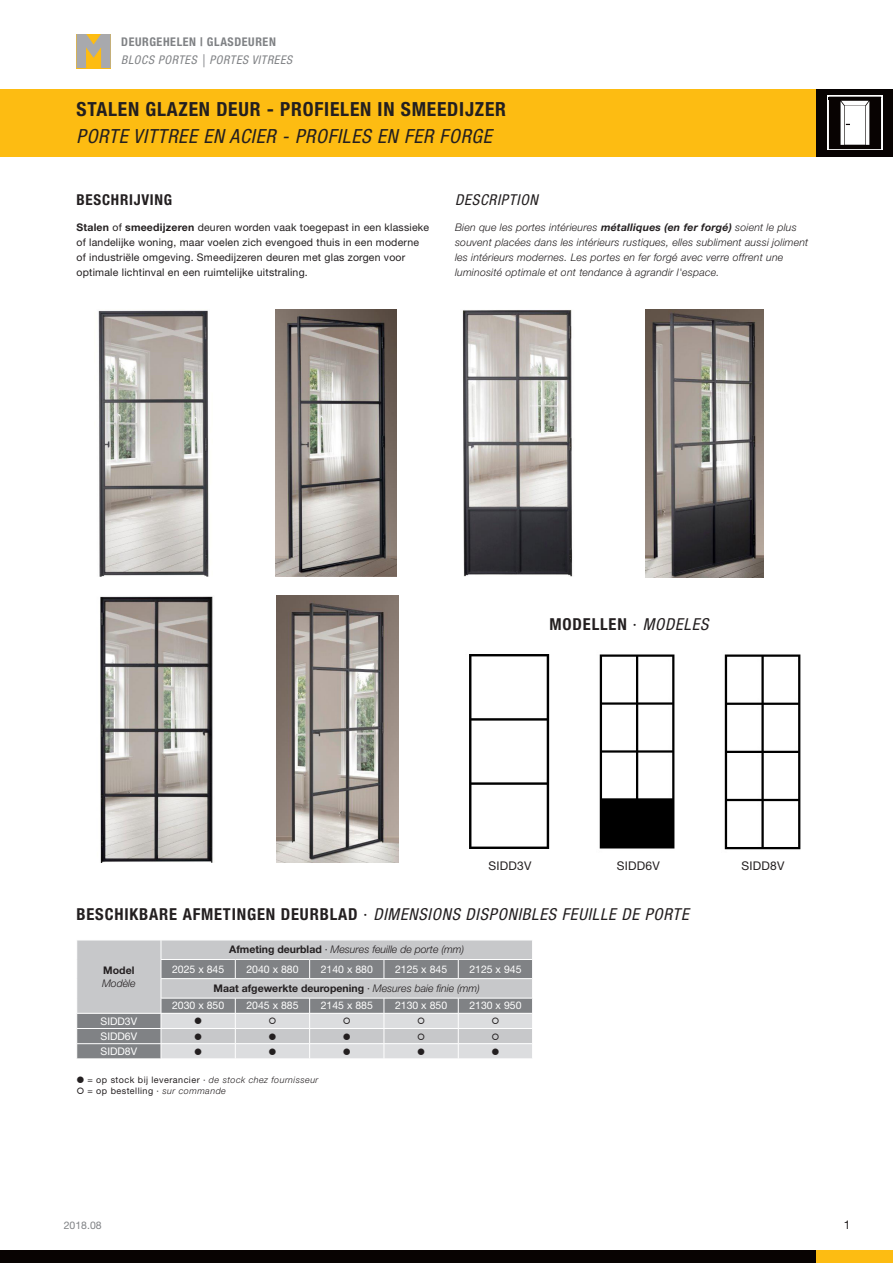
<style>
.page{position:relative;width:893px;height:1263px;background:#fff}
.page>*{position:absolute;margin:0;border:0;box-sizing:border-box;transform-origin:0 0}
.Frans{font:700 condensed 19.5px "Helvetica Neue LT Std";letter-spacing:.04em;color:#231f20}
.Frans-2{font:italic condensed 19.5px "Helvetica Neue LT Std";letter-spacing:.04em;color:#231f20}
.t1{font:italic condensed 16.5px "Helvetica Neue LT Std";letter-spacing:.05em;color:#231f20}
.t2{font:700 condensed 16.5px "Helvetica Neue LT Std";letter-spacing:.05em;color:#231f20}
.t3{font:700 condensed 15px "Helvetica Neue LT Std";letter-spacing:.05em;color:#231f20}
.t4{font:italic condensed 15px "Helvetica Neue LT Std";letter-spacing:.05em;color:#231f20}
.Frans-3{font:italic condensed 12px "Helvetica Neue LT Std";letter-spacing:.05em;color:#808285}
.Nederlands{font:700 condensed 12px "Helvetica Neue LT Std";letter-spacing:.05em;color:#808285}
.Broodtekst_FR{font:12px "Helvetica Neue LT Std";letter-spacing:.02em;color:#231f20}
.Broodtekst_FR-2{font:italic 300 10.5px/15px "Helvetica Neue LT Std";letter-spacing:.02em;color:#231f20}
.Broodtekst_FR-3{font:10.5px/15px "Helvetica Neue LT Std";letter-spacing:.02em;color:#231f20}
.tabel_tekst_wit{font:10.5px "Helvetica Neue LT Std";color:#fff}
.t5{font:700 10.5px "Helvetica Neue LT Std";color:#231f20}
.Broodtekst_FR-4{font:italic 300 10.5px "Helvetica Neue LT Std";color:#231f20}
.t6{font:10.5px "Helvetica Neue LT Std";color:#808285}
.t7{font:9px "Helvetica Neue LT Std";letter-spacing:.05em;color:#231f20}
.s1{font-weight:700}
.s2{font-weight:400;font-stretch:normal}
.s3{font-weight:400;font-style:italic}
.s4{font-weight:700;font-style:normal}
.s5{font-style:normal;font-stretch:normal}
.s6{font-weight:400;font-style:normal}
.s7{font-weight:400}
.s8{font-weight:300;font-style:italic}
</style>
<div class="page">
<div style="left:0;top:89px;width:817px;height:67px;background:#fdbc12"></div>
<div style="left:816px;top:89px;width:77px;height:67px;background:#080302"></div>
<svg style="left:827px;top:95px;width:56px;height:55px"></svg>
<hr style="left:829px;top:97px;width:52px;height:2px;background:#080302">
<div style="left:0;top:1250px;width:817px;height:13px;background:#080302"></div>
<div style="left:816px;top:1250px;width:77px;height:13px;background:#fdbc12"></div>
<svg style="left:77px;top:34px;width:34px;height:34px"></svg>
<img style="left:98px;top:310px;width:111px;height:267px">
<img style="left:276px;top:309px;width:120px;height:268px">
<img style="left:462px;top:310px;width:111px;height:267px">
<img style="left:645px;top:309px;width:118px;height:268px">
<img style="left:100px;top:596px;width:113px;height:267px">
<img style="left:276px;top:595px;width:123px;height:268px">
<img style="left:599px;top:654px;width:76px;height:195px">
<img style="left:469px;top:654px;width:81px;height:195px">
<img style="left:724px;top:654px;width:77px;height:196px">
<div style="left:77px;top:941px;width:84px;height:18px;background:#c7c8ca"></div>
<svg style="left:77px;top:959px;width:84px;height:99px;background:#a8aaac"></svg>
<hr style="left:77px;top:1013px;width:84px;height:1px;background:#fff">
<hr style="left:77px;top:1028px;width:84px;height:1px;background:#fff">
<hr style="left:77px;top:1043px;width:84px;height:1px;background:#fff">
<svg style="left:161px;top:940px;width:372px;height:119px;background:#bcbec0"></svg>
<p class="Nederlands" style="left:121px;top:35px;width:156px">DEURGEHELEN | GLASDEUREN</p>
<p class="Frans-3" style="left:121px;top:53px;width:173px">BLOCS PORTES | PORTES VITREES</p>
<p class="Frans" style="left:77px;top:98px;width:431px">STALEN GLAZEN DEUR - PROFIELEN IN SMEEDIJZER</p>
<p class="Frans-2" style="left:77px;top:125px;width:417px">PORTE VITTREE EN ACIER - PROFILES EN FER FORGE</p>
<p class="t3" style="left:77px;top:191px;width:97px">BESCHRIJVING</p>
<p class="t4" style="left:455px;top:191px;width:84px">DESCRIPTION</p>
<p class="Broodtekst_FR-3" style="left:77px;top:219px;width:354px"><span class="s1">Stalen</span> of <span class="s1">smeedijzeren</span> deuren worden vaak toegepast in een klassieke of landelijke woning, maar voelen zich evengoed thuis in een moderne of industriële omgeving. Smeedijzeren deuren met glas zorgen voor optimale lichtinval en een ruimtelijke uitstraling.</p>
<p class="Broodtekst_FR-2" style="left:455px;top:219px;width:355px">Bien que les portes intérieures <span class="s1">métalliques (en fer forgé)</span> soient le plus souvent placées dans les intérieurs rustiques, elles subliment aussi joliment les intérieurs modernes. Les portes en fer forgé avec verre offrent une luminosité optimale et ont tendance à agrandir l'espace.</p>
<p class="t2" style="left:550px;top:614px;width:160px">MODELLEN <span class="s2">·</span> <span class="s3">MODELES</span></p>
<p class="Broodtekst_FR" style="left:488px;top:858px;width:44px">SIDD3V</p>
<p class="Broodtekst_FR" style="left:617px;top:858px;width:44px">SIDD6V</p>
<p class="Broodtekst_FR" style="left:741px;top:858px;width:44px">SIDD8V</p>
<p class="t1" style="left:77px;top:905px;width:614px"><span class="s4">BESCHIKBARE AFMETINGEN DEURBLAD</span> <span class="s5">·</span> DIMENSIONS DISPONIBLES FEUILLE DE PORTE</p>
<p class="t5" style="left:103px;top:964px;width:33px">Model</p>
<p class="Broodtekst_FR-2" style="left:102px;top:975px;width:35px">Modèle</p>
<p class="Broodtekst_FR-4" style="left:229px;top:943px;width:237px"><span class="s4">Afmeting deurblad</span> <span class="s6">·</span> Mesures feuille de porte (mm)</p>
<p class="tabel_tekst_wit" style="left:172px;top:963px;width:54px">2025 x 845</p>
<p class="tabel_tekst_wit" style="left:246px;top:963px;width:54px">2040 x 880</p>
<p class="tabel_tekst_wit" style="left:321px;top:963px;width:54px">2140 x 880</p>
<p class="tabel_tekst_wit" style="left:395px;top:963px;width:54px">2125 x 845</p>
<p class="tabel_tekst_wit" style="left:469px;top:963px;width:54px">2125 x 945</p>
<p class="t5" style="left:214px;top:982px;width:268px">Maat afgewerkte deuropening <span class="s7">·</span> <span class="s8">Mesures baie finie (mm)</span></p>
<p class="tabel_tekst_wit" style="left:172px;top:999px;width:54px">2030 x 850</p>
<p class="tabel_tekst_wit" style="left:246px;top:999px;width:54px">2045 x 885</p>
<p class="tabel_tekst_wit" style="left:321px;top:999px;width:54px">2145 x 885</p>
<p class="tabel_tekst_wit" style="left:395px;top:999px;width:54px">2130 x 850</p>
<p class="tabel_tekst_wit" style="left:469px;top:999px;width:54px">2130 x 950</p>
<p class="tabel_tekst_wit" style="left:101px;top:1015px;width:38px">SIDD3V</p>
<p class="tabel_tekst_wit" style="left:101px;top:1030px;width:38px">SIDD6V</p>
<p class="tabel_tekst_wit" style="left:101px;top:1045px;width:38px">SIDD8V</p>
<p class="t7" style="left:88px;top:1074px;width:232px">= op stock bij leverancier · <span class="s8">de stock chez fournisseur</span></p>
<p class="t7" style="left:88px;top:1085px;width:140px">= op bestelling · <span class="s8">sur commande</span></p>
<p class="t6" style="left:64px;top:1219px;width:39px">2018.08</p>
<p class="Broodtekst_FR" style="left:844px;top:1217px;width:8px">1</p>
</div>
